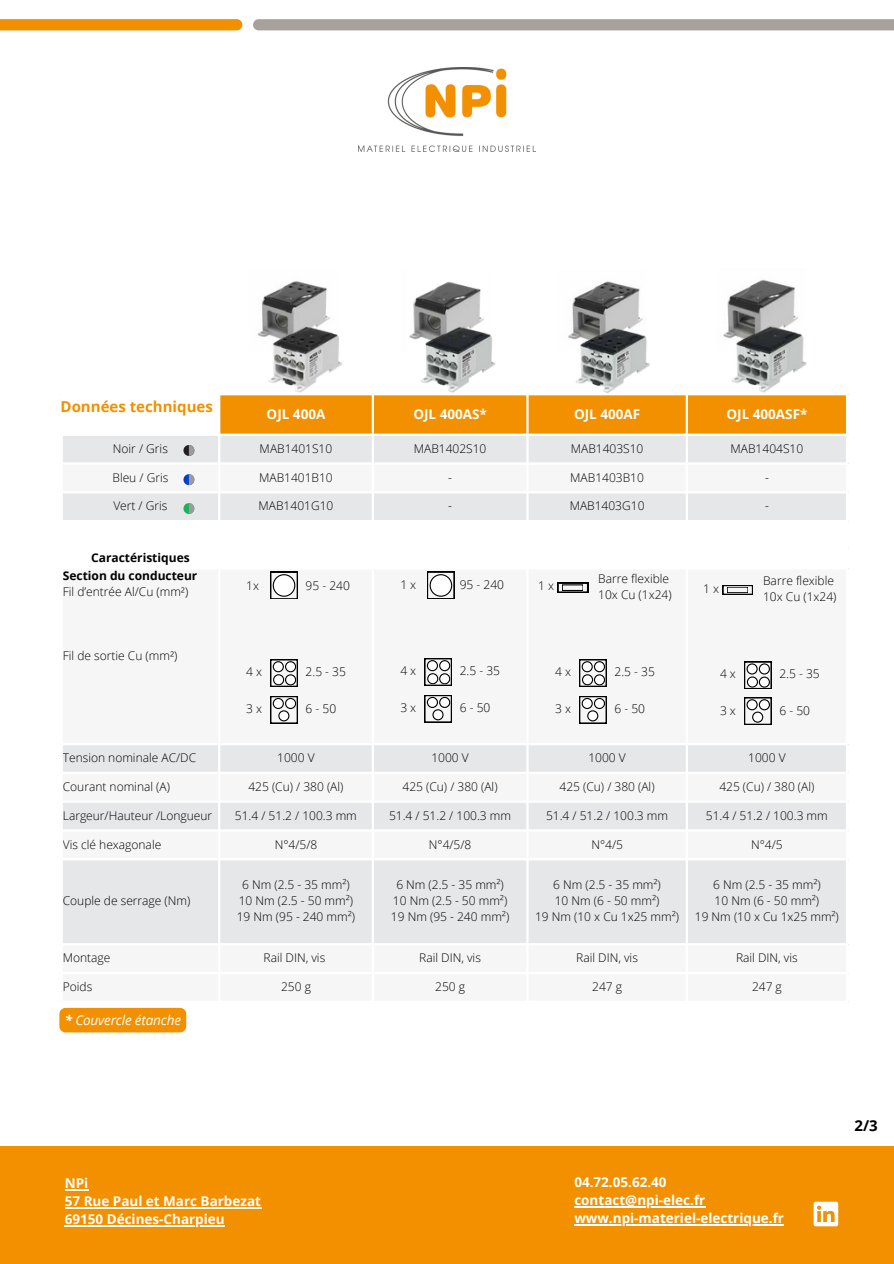
<style>
.page{position:relative;width:894px;height:1264px;background:#fff}
.page>*{position:absolute;margin:0;border:0;box-sizing:border-box;transform-origin:0 0}
.t1{font:700 15px "Open Sans";color:#f29000}
.t2{font:700 15px "Open Sans";color:#000}
.t3{font:700 13.5px/18px "Open Sans";color:#fff}
.t4{font:italic 13.5px "Open Sans";letter-spacing:-.01em;color:#fff}
.t5{font:300 12px/16px "Open Sans";color:#000}
.t6{font:700 12px "Open Sans";color:#000}
.s1{font-weight:700}
</style>
<div class="page">
<div style="left:0;top:1145px;width:893px;height:118px;background:#f29000"></div>
<svg style="left:813px;top:1201px;width:25px;height:25px"></svg>
<svg style="left:0;top:19px;width:242px;height:11px;background:#f29103"></svg>
<svg style="left:253px;top:19px;width:640px;height:11px;background:#a9a19c"></svg>
<img style="left:358px;top:68px;width:176px;height:83px">
<div style="left:220px;top:395px;width:625px;height:38px;background:#f29000"></div>
<div style="left:63px;top:436px;width:782px;height:26px;background:#e6e7e9"></div>
<svg style="left:63px;top:477px;width:782px;height:466px;fill:#f6f6f6"></svg>
<hr style="left:218px;top:395px;width:2px;height:605px;background:#fff">
<hr style="left:371px;top:395px;width:3px;height:605px;background:#fff">
<hr style="left:526px;top:395px;width:2px;height:605px;background:#fff">
<hr style="left:685px;top:395px;width:2px;height:605px;background:#fff">
<hr style="left:61px;top:491px;width:786px;height:2px;background:#fff">
<hr style="left:61px;top:520px;width:786px;height:2px;background:#fff">
<hr style="left:61px;top:546px;width:786px;height:2px;background:#fff">
<hr style="left:61px;top:567px;width:786px;height:2px;background:#fff">
<hr style="left:61px;top:743px;width:786px;height:2px;background:#fff">
<hr style="left:61px;top:771px;width:786px;height:3px;background:#fff">
<hr style="left:61px;top:800px;width:786px;height:2px;background:#fff">
<hr style="left:61px;top:829px;width:786px;height:2px;background:#fff">
<hr style="left:61px;top:858px;width:786px;height:2px;background:#fff">
<svg style="left:183px;top:445px;width:11px;height:11px"></svg>
<svg style="left:183px;top:474px;width:11px;height:11px"></svg>
<svg style="left:183px;top:503px;width:11px;height:11px"></svg>
<svg style="left:65px;top:1189px;width:23px;height:1px"></svg>
<hr style="left:65px;top:1207px;width:196px;height:1px;background:#fff">
<hr style="left:65px;top:1225px;width:160px;height:1px;background:#fff">
<hr style="left:574px;top:1206px;width:131px;height:1px;background:#fff">
<hr style="left:574px;top:1224px;width:210px;height:1px;background:#fff">
<img style="left:568px;top:281px;width:72px;height:57px">
<svg style="left:427px;top:571px;width:27px;height:27px"></svg>
<img style="left:257px;top:281px;width:73px;height:55px">
<img style="left:259px;top:321px;width:93px;height:77px">
<img style="left:409px;top:281px;width:72px;height:59px">
<img style="left:419px;top:317px;width:84px;height:81px">
<img style="left:570px;top:317px;width:85px;height:81px">
<img style="left:723px;top:279px;width:73px;height:58px">
<img style="left:726px;top:317px;width:87px;height:81px">
<svg style="left:270px;top:572px;width:27px;height:27px"></svg>
<svg style="left:270px;top:659px;width:27px;height:27px"></svg>
<svg style="left:270px;top:696px;width:27px;height:27px"></svg>
<svg style="left:424px;top:658px;width:27px;height:27px"></svg>
<svg style="left:424px;top:695px;width:27px;height:27px"></svg>
<svg style="left:557px;top:583px;width:31px;height:9px"></svg>
<svg style="left:579px;top:659px;width:27px;height:27px"></svg>
<svg style="left:579px;top:696px;width:27px;height:27px"></svg>
<div style="left:59px;top:1007px;width:127px;height:25px;background:#f29000;border-radius:6px"></div>
<svg style="left:722px;top:585px;width:30px;height:9px"></svg>
<svg style="left:744px;top:661px;width:27px;height:27px"></svg>
<svg style="left:744px;top:697px;width:27px;height:27px"></svg>
<p class="t1" style="left:61px;top:396px;width:154px">Données techniques</p>
<p class="t3" style="left:266px;top:405px;width:60px">OJL 400A</p>
<p class="t3" style="left:413px;top:405px;width:75px">OJL 400AS*</p>
<p class="t3" style="left:574px;top:405px;width:68px">OJL 400AF</p>
<p class="t3" style="left:726px;top:405px;width:82px">OJL 400ASF*</p>
<p class="t5" style="left:113px;top:440px;width:56px">Noir / Gris</p>
<p class="t5" style="left:259px;top:440px;width:74px">MAB1401S10</p>
<p class="t5" style="left:413px;top:440px;width:74px">MAB1402S10</p>
<p class="t5" style="left:570px;top:440px;width:74px">MAB1403S10</p>
<p class="t5" style="left:730px;top:440px;width:74px">MAB1404S10</p>
<p class="t5" style="left:112px;top:469px;width:57px">Bleu / Gris</p>
<p class="t5" style="left:259px;top:469px;width:75px">MAB1401B10</p>
<p class="t5" style="left:448px;top:469px;width:5px">-</p>
<p class="t5" style="left:570px;top:469px;width:75px">MAB1403B10</p>
<p class="t5" style="left:764px;top:469px;width:5px">-</p>
<p class="t5" style="left:113px;top:498px;width:56px">Vert / Gris</p>
<p class="t5" style="left:258px;top:498px;width:76px">MAB1401G10</p>
<p class="t5" style="left:448px;top:498px;width:5px">-</p>
<p class="t5" style="left:569px;top:498px;width:76px">MAB1403G10</p>
<p class="t5" style="left:764px;top:498px;width:5px">-</p>
<p class="t6" style="left:91px;top:549px;width:100px">Caractéristiques</p>
<p class="t6" style="left:63px;top:567px;width:136px">Section du conducteur</p>
<p class="t5" style="left:63px;top:583px;width:127px">Fil d’entrée Al/Cu (mm²)</p>
<p class="t5" style="left:63px;top:647px;width:116px">Fil de sortie Cu (mm²)</p>
<p class="t5" style="left:246px;top:577px;width:14px">1x</p>
<p class="t5" style="left:305px;top:577px;width:46px">95 - 240</p>
<p class="t5" style="left:246px;top:663px;width:17px">4 x</p>
<h1 class="t5" style="left:305px;top:663px;width:42px">2.5 - 35</h1>
<p class="t5" style="left:246px;top:700px;width:17px">3 x</p>
<p class="t5" style="left:305px;top:700px;width:32px">6 - 50</p>
<p class="t5" style="left:400px;top:576px;width:17px">1 x</p>
<p class="t5" style="left:459px;top:576px;width:46px">95 - 240</p>
<p class="t5" style="left:538px;top:578px;width:17px">1 x</p>
<p class="t5" style="left:598px;top:570px;width:75px">Barre flexible<br>10x Cu (1x24)</p>
<p class="t5" style="left:400px;top:662px;width:17px">4 x</p>
<p class="t5" style="left:459px;top:662px;width:42px">2.5 - 35</p>
<p class="t5" style="left:400px;top:699px;width:17px">3 x</p>
<p class="t5" style="left:459px;top:699px;width:32px">6 - 50</p>
<p class="t5" style="left:555px;top:663px;width:17px">4 x</p>
<p class="t5" style="left:614px;top:663px;width:42px">2.5 - 35</p>
<p class="t5" style="left:555px;top:700px;width:17px">3 x</p>
<p class="t5" style="left:614px;top:700px;width:32px">6 - 50</p>
<p class="t5" style="left:703px;top:580px;width:17px">1 x</p>
<p class="t5" style="left:762px;top:572px;width:75px">Barre flexible<br>10x Cu (1x24)</p>
<p class="t5" style="left:719px;top:665px;width:17px">4 x</p>
<p class="t5" style="left:779px;top:665px;width:42px">2.5 - 35</p>
<p class="t5" style="left:719px;top:702px;width:17px">3 x</p>
<p class="t5" style="left:779px;top:702px;width:32px">6 - 50</p>
<p class="t5" style="left:63px;top:749px;width:135px">Tension nominale AC/DC</p>
<p class="t5" style="left:277px;top:749px;width:39px">1000 V</p>
<p class="t5" style="left:431px;top:749px;width:39px">1000 V</p>
<p class="t5" style="left:588px;top:749px;width:39px">1000 V</p>
<p class="t5" style="left:748px;top:749px;width:39px">1000 V</p>
<p class="t5" style="left:63px;top:778px;width:109px">Courant nominal (A)</p>
<p class="t5" style="left:248px;top:778px;width:96px">425 (Cu) / 380 (Al)</p>
<p class="t5" style="left:402px;top:778px;width:96px">425 (Cu) / 380 (Al)</p>
<p class="t5" style="left:559px;top:778px;width:96px">425 (Cu) / 380 (Al)</p>
<p class="t5" style="left:719px;top:778px;width:96px">425 (Cu) / 380 (Al)</p>
<p class="t5" style="left:63px;top:807px;width:151px">Largeur/Hauteur /Longueur</p>
<p class="t5" style="left:235px;top:807px;width:123px">51.4 / 51.2 / 100.3 mm</p>
<p class="t5" style="left:389px;top:807px;width:123px">51.4 / 51.2 / 100.3 mm</p>
<p class="t5" style="left:546px;top:807px;width:123px">51.4 / 51.2 / 100.3 mm</p>
<p class="t5" style="left:705px;top:807px;width:123px">51.4 / 51.2 / 100.3 mm</p>
<p class="t5" style="left:63px;top:836px;width:100px">Vis clé hexagonale</p>
<p class="t5" style="left:275px;top:836px;width:44px">N°4/5/8</p>
<p class="t5" style="left:429px;top:836px;width:44px">N°4/5/8</p>
<p class="t5" style="left:591px;top:836px;width:33px">N°4/5</p>
<p class="t5" style="left:751px;top:836px;width:33px">N°4/5</p>
<p class="t5" style="left:63px;top:892px;width:129px">Couple de serrage (Nm)</p>
<p class="t5" style="left:242px;top:876px;width:109px">6 Nm (2.5 - 35 mm²)</p>
<p class="t5" style="left:239px;top:892px;width:116px">10 Nm (2.5 - 50 mm²)</p>
<p class="t5" style="left:237px;top:908px;width:120px">19 Nm (95 - 240 mm²)</p>
<p class="t5" style="left:396px;top:876px;width:109px">6 Nm (2.5 - 35 mm²)</p>
<p class="t5" style="left:393px;top:892px;width:116px">10 Nm (2.5 - 50 mm²)</p>
<p class="t5" style="left:391px;top:908px;width:120px">19 Nm (95 - 240 mm²)</p>
<p class="t5" style="left:553px;top:876px;width:109px">6 Nm (2.5 - 35 mm²)</p>
<p class="t5" style="left:554px;top:892px;width:106px">10 Nm (6 - 50 mm²)</p>
<p class="t5" style="left:535px;top:908px;width:145px">19 Nm (10 x Cu 1x25 mm²)</p>
<p class="t5" style="left:713px;top:876px;width:109px">6 Nm (2.5 - 35 mm²)</p>
<p class="t5" style="left:714px;top:892px;width:106px">10 Nm (6 - 50 mm²)</p>
<p class="t5" style="left:694px;top:908px;width:145px">19 Nm (10 x Cu 1x25 mm²)</p>
<p class="t5" style="left:63px;top:949px;width:49px">Montage</p>
<p class="t5" style="left:263px;top:949px;width:63px">Rail DIN, vis</p>
<p class="t5" style="left:419px;top:949px;width:63px">Rail DIN, vis</p>
<p class="t5" style="left:576px;top:949px;width:63px">Rail DIN, vis</p>
<p class="t5" style="left:735px;top:949px;width:63px">Rail DIN, vis</p>
<p class="t5" style="left:63px;top:978px;width:31px">Poids</p>
<p class="t5" style="left:281px;top:978px;width:31px">250 g</p>
<p class="t5" style="left:435px;top:978px;width:31px">250 g</p>
<p class="t5" style="left:592px;top:978px;width:31px">247 g</p>
<p class="t5" style="left:751px;top:978px;width:31px">247 g</p>
<p class="t4" style="left:65px;top:1010px;width:118px"><span class="s1">*</span> Couvercle étanche</p>
<p class="t3" style="left:65px;top:1173px;width:198px">NPi<br>57 Rue Paul et Marc Barbezat</p>
<p class="t3" style="left:65px;top:1209px;width:161px">69150 Décines-Charpieu</p>
<p class="t3" style="left:574px;top:1172px;width:94px">04.72.05.62.40</p>
<p class="t3" style="left:574px;top:1190px;width:132px">contact@npi-elec.fr</p>
<p class="t3" style="left:574px;top:1208px;width:211px">www.npi-materiel-electrique.fr</p>
<p class="t2" style="left:854px;top:1114px;width:24px">2/3</p>
</div>
